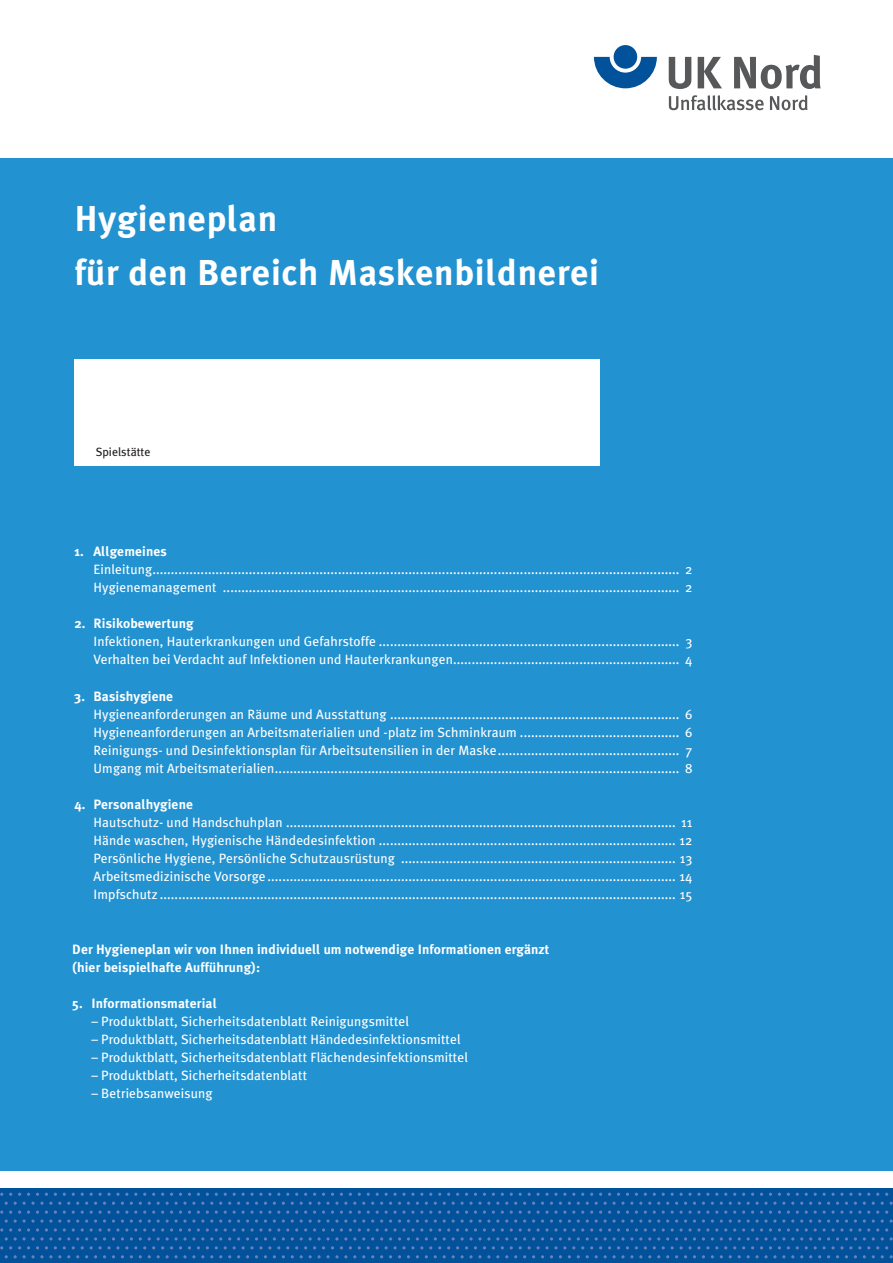
<style>
.page{position:relative;width:893px;height:1263px;background:#fff}
.page>*{position:absolute;margin:0;border:0;box-sizing:border-box;transform-origin:0 0}
.t1{font:700 36px/54.2px "Meta Plus";letter-spacing:.02em;color:#fff}
.t2{font:13.5px/18.1px "Meta Plus";letter-spacing:.01em;color:#fff}
.t3{font:700 13.5px/18.1px "Meta Plus";letter-spacing:.01em;color:#fff}
.t4{font:12px "Meta Plus";color:#231f20}
</style>
<div class="page">
<div style="left:0;top:1188px;width:893px;height:75px;background:#01519b"></div>
<div style="left:0;top:158px;width:893px;height:1012px;background:#2392d1"></div>
<div style="left:74px;top:359px;width:526px;height:106px;background:#fff"></div>
<svg style="left:594px;top:57px;width:63px;height:31px"></svg>
<div style="left:614px;top:45px;width:23px;height:24px;background:#01519b;border-radius:50%"></div>
<svg style="left:669px;top:57px;width:22px;height:32px"></svg>
<svg style="left:698px;top:57px;width:24px;height:31px"></svg>
<svg style="left:734px;top:55px;width:87px;height:34px"></svg>
<svg style="left:669px;top:95px;width:95px;height:15px"></svg>
<svg style="left:770px;top:95px;width:37px;height:15px"></svg>
<svg style="left:233px;top:1246px;width:38px;height:3px"></svg>
<svg style="left:376px;top:1246px;width:47px;height:3px"></svg>
<svg style="left:528px;top:1246px;width:38px;height:3px"></svg>
<svg style="left:671px;top:1246px;width:38px;height:3px"></svg>
<svg style="left:814px;top:1246px;width:38px;height:3px"></svg>
<svg style="left:241px;top:1193px;width:254px;height:38px"></svg>
<svg style="left:496px;top:1193px;width:209px;height:38px"></svg>
<svg style="left:706px;top:1193px;width:187px;height:38px"></svg>
<svg style="left:166px;top:1237px;width:38px;height:3px"></svg>
<svg style="left:309px;top:1237px;width:38px;height:3px"></svg>
<svg style="left:452px;top:1237px;width:38px;height:3px"></svg>
<svg style="left:595px;top:1237px;width:38px;height:3px"></svg>
<svg style="left:738px;top:1237px;width:38px;height:3px"></svg>
<svg style="left:881px;top:1237px;width:12px;height:3px"></svg>
<svg style="left:166px;top:1255px;width:38px;height:3px"></svg>
<svg style="left:309px;top:1255px;width:38px;height:3px"></svg>
<svg style="left:452px;top:1255px;width:38px;height:3px"></svg>
<svg style="left:595px;top:1255px;width:38px;height:3px"></svg>
<svg style="left:738px;top:1255px;width:38px;height:3px"></svg>
<svg style="left:881px;top:1255px;width:12px;height:3px"></svg>
<svg style="left:90px;top:1246px;width:38px;height:3px"></svg>
<svg style="left:0;top:1193px;width:240px;height:38px"></svg>
<svg style="left:23px;top:1237px;width:38px;height:3px"></svg>
<svg style="left:23px;top:1255px;width:38px;height:3px"></svg>
<h1 class="t1" style="left:74px;top:191px;width:526px">Hygieneplan<br>für den Bereich Maskenbildnerei</h1>
<p class="t4" style="left:96px;top:445px;width:56px">Spielstätte</p>
<p class="t3" style="left:74px;top:542px;width:94px">1. Allgemeines</p>
<p class="t2" style="left:94px;top:560px;width:600px">Einleitung.............................................................................................................................................. 2<br>Hygienemanagement ........................................................................................................................... 2</p>
<p class="t3" style="left:74px;top:614px;width:121px">2. Risikobewertung</p>
<p class="t2" style="left:94px;top:632px;width:600px">Infektionen, Hauterkrankungen und Gefahrstoffe ................................................................................. 3<br>Verhalten bei Verdacht auf Infektionen und Hauterkrankungen............................................................. 4</p>
<p class="t3" style="left:74px;top:687px;width:100px">3. Basishygiene</p>
<p class="t2" style="left:94px;top:705px;width:600px;text-align:justify">Hygieneanforderungen an Räume und Ausstattung .............................................................................. 6<br>Hygieneanforderungen an Arbeitsmaterialien und -platz im Schminkraum ........................................... 6<br>Reinigungs- und Desinfektionsplan für Arbeitsutensilien in der Maske ................................................. 7<br>Umgang mit Arbeitsmaterialien ............................................................................................................. 8</p>
<p class="t3" style="left:74px;top:795px;width:120px">4. Personalhygiene</p>
<p class="t2" style="left:94px;top:813px;width:600px;text-align:justify">Hautschutz- und Handschuhplan ......................................................................................................... 11<br>Hände waschen, Hygienische Händedesinfektion ................................................................................ 12<br>Persönliche Hygiene, Persönliche Schutzausrüstung .......................................................................... 13<br>Arbeitsmedizinische Vorsorge .............................................................................................................. 14<br>Impfschutz ........................................................................................................................................... 15</p>
<p class="t3" style="left:72px;top:940px;width:479px">Der Hygieneplan wir von Ihnen individuell um notwendige Informationen ergänzt (hier beispielhafte Aufführung):</p>
<p class="t3" style="left:72px;top:994px;width:146px">5. Informationsmaterial</p>
<p class="t2" style="left:91px;top:1012px;width:319px">– Produktblatt, Sicherheitsdatenblatt Reinigungsmittel</p>
<p class="t2" style="left:91px;top:1030px;width:371px">– Produktblatt, Sicherheitsdatenblatt Händedesinfektionsmittel</p>
<p class="t2" style="left:91px;top:1048px;width:378px">– Produktblatt, Sicherheitsdatenblatt Flächendesinfektionsmittel</p>
<p class="t2" style="left:91px;top:1066px;width:217px">– Produktblatt, Sicherheitsdatenblatt</p>
<p class="t2" style="left:91px;top:1084px;width:123px">– Betriebsanweisung</p>
</div>
